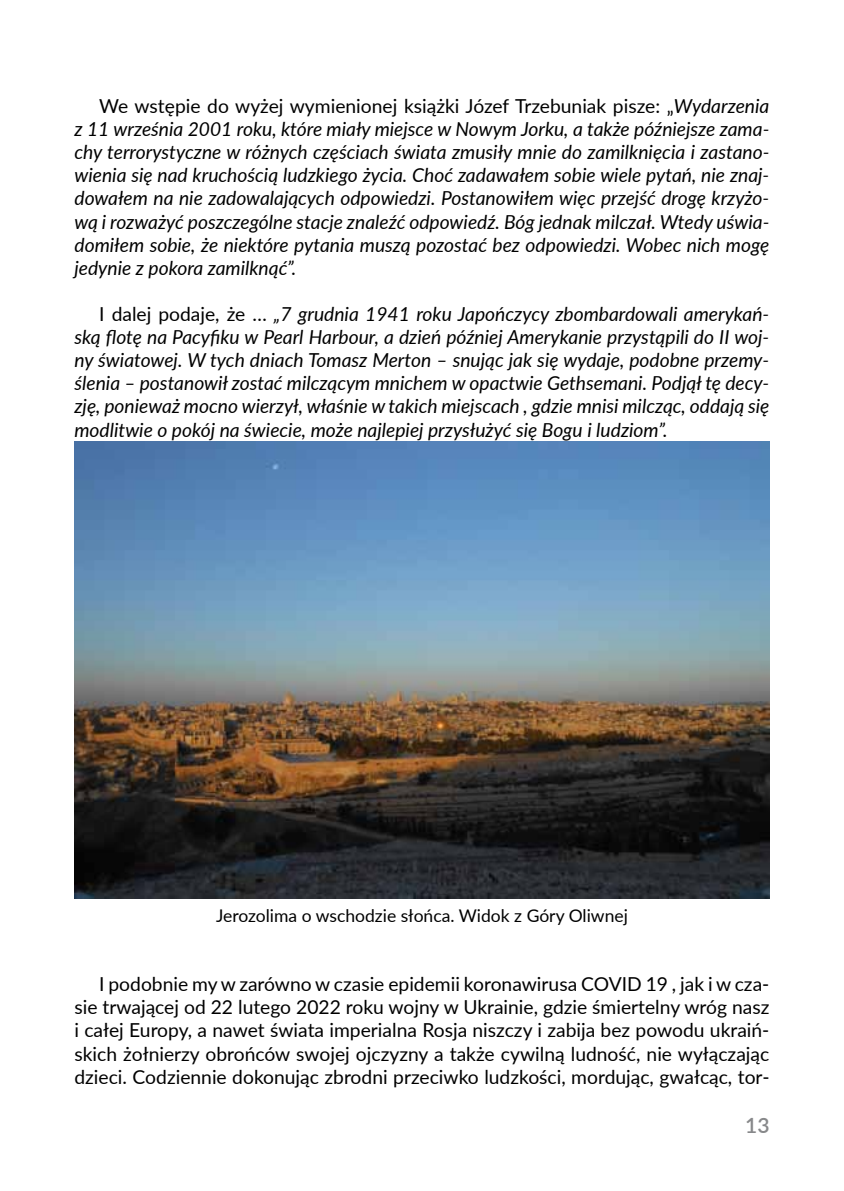
<style>
.page{position:relative;width:844px;height:1191px;background:#fff}
.page>*{position:absolute;margin:0;border:0;box-sizing:border-box;transform-origin:0 0}
.t1{font:600 21px "Lato";color:#87888a}
.t2{font:italic 19.25px/23.1px "Lato";color:#000;text-align:justify}
.t3{font:19.25px/23.1px "Lato";color:#000;text-align:justify}
.t4{font:17.5px "Lato";color:#000}
.s1{font-style:normal}
</style>
<div class="page">
<img style="left:74px;top:441px;width:695px;height:457px">
<p class="t2" style="left:74px;top:94px;width:696px;text-indent:25px"><span class="s1">We wstępie do wyżej wymienionej książki Józef Trzebuniak pisze: „</span>Wydarzenia z 11 września 2001 roku, które miały miejsce w Nowym Jorku, a także późniejsze zama&shy;chy terrorystyczne w różnych częściach świata zmusiły mnie do zamilknięcia i zastano&shy;wienia się nad kruchością ludzkiego życia. Choć zadawałem sobie wiele pytań, nie znaj&shy;dowałem na nie zadowalających odpowiedzi. Postanowiłem więc przejść drogę krzyżo&shy;wą i rozważyć poszczególne stacje znaleźć odpowiedź. Bóg jednak milczał. Wtedy uświa&shy;domiłem sobie, że niektóre pytania muszą pozostać bez odpowiedzi. Wobec nich mogę jedynie z pokora zamilknąć”.</p>
<p class="t2" style="left:74px;top:302px;width:696px;text-indent:25px"><span class="s1">I dalej podaje, że …</span> „7 grudnia 1941 roku Japończycy zbombardowali amerykań&shy;ską flotę na Pacyfiku w Pearl Harbour, a dzień później Amerykanie przystąpili do II woj&shy;ny światowej. W tych dniach Tomasz Merton – snując jak się wydaje, podobne przemy&shy;ślenia – postanowił zostać milczącym mnichem w opactwie Gethsemani. Podjął tę decy&shy;zję, ponieważ mocno wierzył, właśnie w takich miejscach , gdzie mnisi milcząc, oddają się modlitwie o pokój na świecie, może najlepiej przysłużyć się Bogu i ludziom”.</p>
<p class="t4" style="left:216px;top:903px;width:413px">Jerozolima o wschodzie słońca. Widok z Góry Oliwnej</p>
<p class="t3" style="left:74px;top:971px;width:696px;text-indent:25px">I podobnie my w zarówno w czasie epidemii koronawirusa COVID 19 , jak i w cza&shy;sie trwającej od 22 lutego 2022 roku wojny w Ukrainie, gdzie śmiertelny wróg nasz i całej Europy, a nawet świata imperialna Rosja niszczy i zabija bez powodu ukraiń&shy;skich żołnierzy obrońców swojej ojczyzny a także cywilną ludność, nie wyłączając dzieci. Codziennie dokonując zbrodni przeciwko ludzkości, mordując, gwałcąc, tor-</p>
<p class="t1" style="left:745px;top:1110px;width:26px">13</p>
</div>
